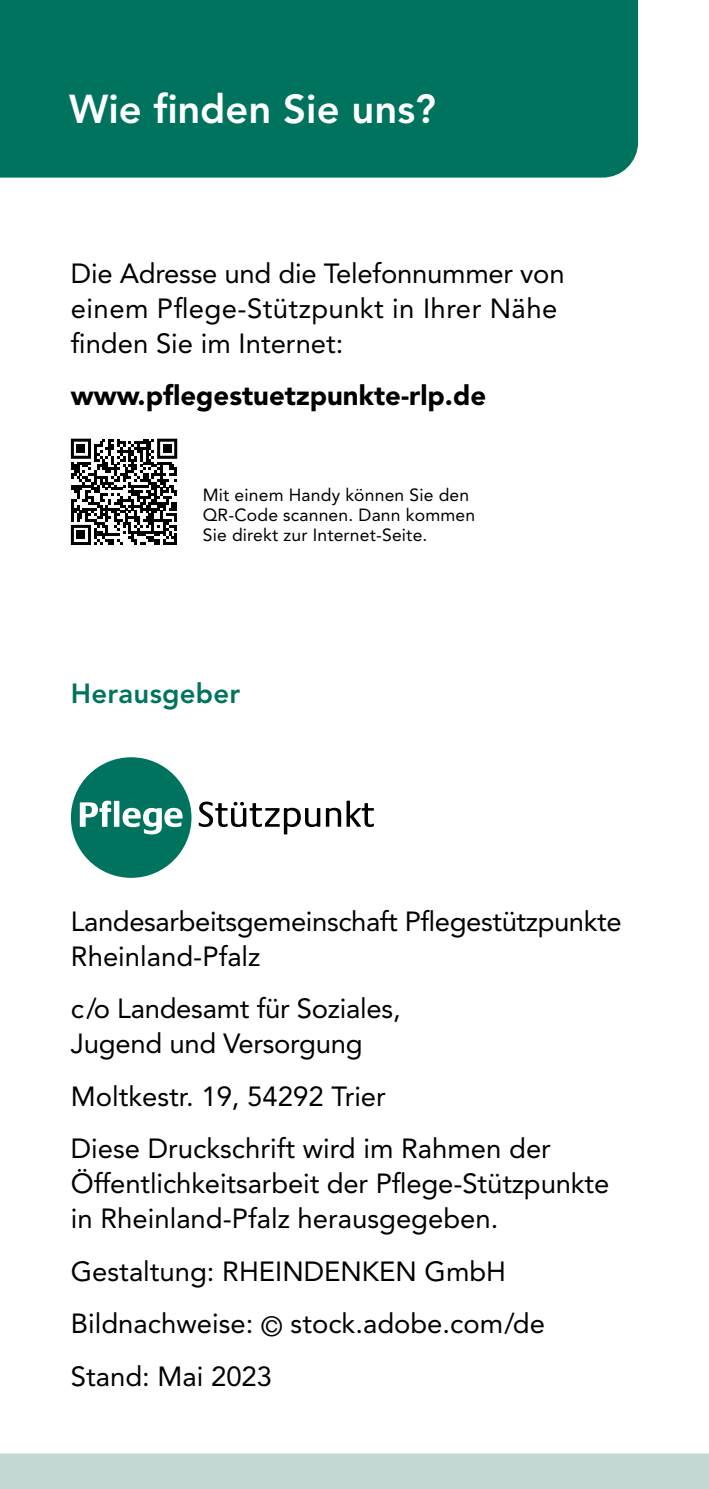
<style>
.page{position:relative;width:709px;height:1489px;background:#fff}
.page>*{position:absolute;margin:0;border:0;box-sizing:border-box;transform-origin:0 0}
.t1{font:800 40px "Avenir";color:#fff}
.t2{font:27.5px/35px "Avenir";color:#000}
.t3{font:900 27.5px "Avenir";color:#000}
.t4{font:800 27.5px "Avenir";letter-spacing:.01em;color:#00735f}
.t5{font:17.5px/20px "Avenir";letter-spacing:.01em;color:#000}
</style>
<div class="page">
<div style="left:0;top:1453px;width:709px;height:35px;background:#c3d8d2"></div>
<svg style="left:71px;top:438px;width:106px;height:107px"></svg>
<div style="left:77px;top:444px;width:8px;height:9px;background:#000"></div>
<div style="left:163px;top:444px;width:8px;height:9px;background:#000"></div>
<div style="left:77px;top:530px;width:8px;height:9px;background:#000"></div>
<div style="left:71px;top:757px;width:120px;height:120px;background:#00735f;border-radius:50%"></div>
<svg style="left:80px;top:800px;width:31px;height:26px"></svg>
<div style="left:114px;top:800px;width:5px;height:26px;background:#fff"></div>
<svg style="left:123px;top:807px;width:59px;height:27px"></svg>
<svg style="left:199px;top:801px;width:121px;height:33px"></svg>
<svg style="left:326px;top:800px;width:48px;height:27px"></svg>
<div style="left:0;top:0;width:638px;height:178px;background:#00735f"></div>
<h1 class="t1" style="left:69px;top:85px;width:368px">Wie finden Sie uns?</h1>
<p class="t2" style="left:71px;top:256px;width:495px">Die Adresse und die Telefonnummer von einem Pflege-Stützpunkt in Ihrer Nähe finden Sie im Internet:</p>
<p class="t3" style="left:71px;top:379px;width:417px">www.pflegestuetzpunkte-rlp.de</p>
<p class="t5" style="left:203px;top:485px;width:274px">Mit einem Handy können Sie den<br>QR-Code scannen. Dann kommen<br>Sie direkt zur Internet-Seite.</p>
<p class="t4" style="left:71px;top:677px;width:171px">Herausgeber</p>
<p class="t2" style="left:71px;top:903px;width:552px">Landesarbeitsgemeinschaft Pflegestützpunkte<br>Rheinland-Pfalz</p>
<p class="t2" style="left:71px;top:991px;width:331px">c/o Landesamt für Soziales,<br>Jugend und Versorgung</p>
<p class="t2" style="left:71px;top:1078px;width:316px">Moltkestr. 19, 54292 Trier</p>
<p class="t2" style="left:71px;top:1131px;width:540px">Diese Druckschrift wird im Rahmen der<br>Öffentlichkeitsarbeit der Pflege-Stützpunkte in Rheinland-Pfalz herausgegeben.</p>
<p class="t2" style="left:71px;top:1253px;width:437px">Gestaltung: RHEINDENKEN GmbH</p>
<p class="t2" style="left:71px;top:1306px;width:475px">Bildnachweise: © stock.adobe.com/de</p>
<p class="t2" style="left:71px;top:1358px;width:203px">Stand: Mai 2023</p>
</div>
